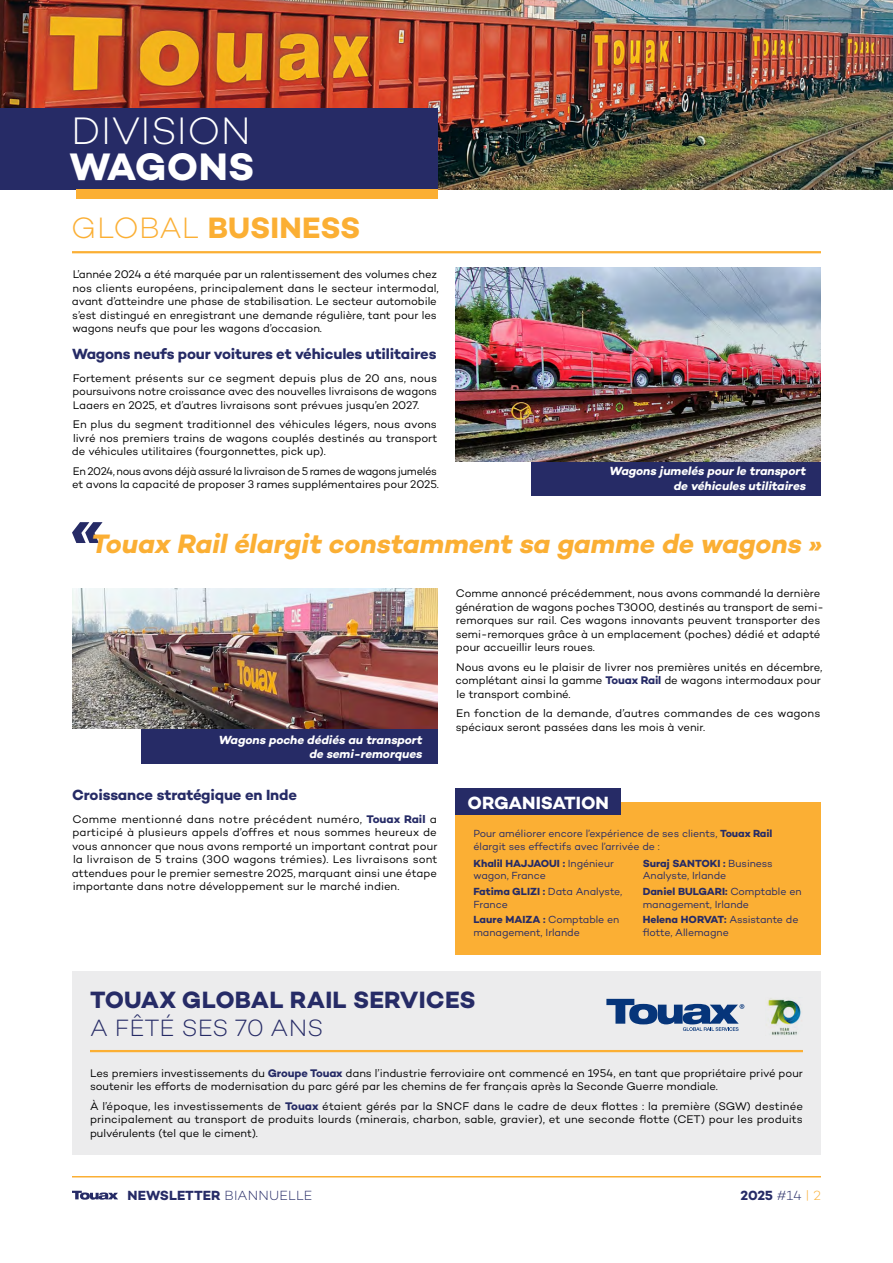
<style>
.page{position:relative;width:893px;height:1263px;background:#fff}
.page>*{position:absolute;margin:0;border:0;box-sizing:border-box;transform-origin:0 0}
.t1{font:300 39px "Campton";letter-spacing:.01em;color:#fff}
.t2{font:700 39px "Campton";letter-spacing:.01em;color:#fff}
.t3{font:700 30px "Campton";color:#fbaf34}
.t4{font:italic 700 27.15px "Campton";color:#fbaf34}
.t5{font:700 24px "Campton";letter-spacing:.01em;color:#262b66}
.t6{font:300 24px "Campton";letter-spacing:.005em;color:#262b66}
.t7{font:700 18px "Campton";color:#fff}
.t8{font:700 15px "Campton";letter-spacing:-.01em;color:#262b66}
.t9{font:700 13.5px "Campton";letter-spacing:.005em;color:#262b66}
.t10{font:italic 700 12px/14.4px "Campton";color:#fff;text-align:right}
.t11{font:11.25px/13.5px "Campton";letter-spacing:-.005em;color:#000}
.t12{font:10.5px/12.6px "Campton";letter-spacing:-.005em;color:#262b66}
.s1{font-weight:300}
.s2{font-weight:700;color:#262b66}
.s3{font-weight:700}
.s4{font-weight:300;color:#fbaf34}
</style>
<div class="page">
<svg style="left:72px;top:1191px;width:46px;height:9px"></svg>
<hr style="left:72px;top:251px;width:749px;height:2px;background:#fbaf34">
<div style="left:531px;top:460px;width:290px;height:36px;background:#262b66"></div>
<img style="left:455px;top:267px;width:366px;height:195px">
<div style="left:72px;top:971px;width:749px;height:184px;background:#ececed"></div>
<hr style="left:90px;top:1050px;width:713px;height:2px;background:#fbaf34">
<div style="left:455px;top:802px;width:366px;height:152px;background:#fbaf34"></div>
<div style="left:455px;top:789px;width:166px;height:26px;background:#262b66"></div>
<img style="left:0;top:0;width:893px;height:189px">
<div style="left:0;top:108px;width:437px;height:81px;background:#262b66"></div>
<div style="left:76px;top:189px;width:361px;height:9px;background:#fbaf34"></div>
<div style="left:141px;top:728px;width:296px;height:36px;background:#262b66"></div>
<img style="left:72px;top:588px;width:365px;height:141px">
<svg style="left:72px;top:522px;width:31px;height:21px"></svg>
<img style="left:767px;top:998px;width:34px;height:37px">
<svg style="left:606px;top:999px;width:138px;height:32px"></svg>
<hr style="left:72px;top:1176px;width:749px;height:1px;background:#fbaf34">
<h1 class="t1" style="left:71px;top:107px;width:181px">DIVISION</h1>
<h1 class="t2" style="left:70px;top:142px;width:187px">WAGONS</h1>
<h2 class="t3" style="left:71px;top:208px;width:291px"><span class="s1">GLOBAL</span> BUSINESS</h2>
<p class="t11" style="left:72px;top:267px;width:368px">L’année 2024 a été marquée par un ralentissement des volumes chez nos clients européens, principalement dans le secteur intermodal, avant d’atteindre une phase de stabilisation. Le secteur automobile s’est distingué en enregistrant une demande régulière, tant pour les wagons neufs que pour les wagons d’occasion.</p>
<h3 class="t8" style="left:72px;top:344px;width:366px">Wagons neufs pour voitures et véhicules utilitaires</h3>
<p class="t11" style="left:72px;top:371px;width:366px;text-align:justify">Fortement présents sur ce segment depuis plus de 20 ans, nous poursuivons notre croissance avec des nouvelles livraisons de wagons Laaers en 2025, et d’autres livraisons sont prévues jusqu’en 2027.</p>
<p class="t11" style="left:72px;top:417px;width:367px;text-align:justify">En plus du segment traditionnel des véhicules légers, nous avons livré nos premiers trains de wagons couplés destinés au transport de véhicules utilitaires (fourgonnettes, pick up).</p>
<p class="t11" style="left:72px;top:464px;width:368px">En 2024, nous avons déjà assuré la livraison de 5 rames de wagons jumelés et avons la capacité de proposer 3 rames supplémentaires pour 2025.</p>
<p class="t10" style="left:610px;top:464px;width:198px">Wagons jumelés pour le transport de véhicules utilitaires</p>
<h3 class="t4" style="left:91px;top:527px;width:732px">Touax Rail élargit constamment sa gamme de wagons »</h3>
<p class="t10" style="left:219px;top:732px;width:205px">Wagons poche dédiés au transport de semi-remorques</p>
<h3 class="t8" style="left:72px;top:786px;width:226px">Croissance stratégique en Inde</h3>
<p class="t11" style="left:72px;top:812px;width:367px;text-align:justify">Comme mentionné dans notre précédent numéro, <span class="s2">Touax Rail</span> a participé à plusieurs appels d’offres et nous sommes heureux de vous annoncer que nous avons remporté un important contrat pour la livraison de 5 trains (300 wagons trémies). Les livraisons sont attendues pour le premier semestre 2025, marquant ainsi une étape importante dans notre développement sur le marché indien.</p>
<p class="t11" style="left:455px;top:586px;width:370px">Comme annoncé précédemment, nous avons commandé la dernière génération de wagons poches T3000, destinés au transport de semi&shy;remorques sur rail. Ces wagons innovants peuvent transporter des semi-remorques grâce à un emplacement (poches) dédié et adapté pour accueillir leurs roues.</p>
<p class="t11" style="left:455px;top:660px;width:368px;text-align:justify">Nous avons eu le plaisir de livrer nos premières unités en décembre, complétant ainsi la gamme <span class="s2">Touax Rail</span> de wagons intermodaux pour le transport combiné.</p>
<p class="t11" style="left:456px;top:706px;width:366px">En fonction de la demande, d’autres commandes de ces wagons spéciaux seront passées dans les mois à venir.</p>
<h3 class="t7" style="left:468px;top:791px;width:143px">ORGANISATION</h3>
<p class="t12" style="left:473px;top:827px;width:300px">Pour améliorer encore l’expérience de ses clients, <span class="s3">Touax Rail </span>élargit ses effectifs avec l’arrivée de :</p>
<p class="t12" style="left:473px;top:857px;width:142px"><span class="s3">Khalil HAJJAOUI :</span> Ingénieur wagon, France</p>
<p class="t12" style="left:473px;top:885px;width:150px"><span class="s3">Fatima GLIZI :</span> Data Analyste,<br>France</p>
<p class="t12" style="left:473px;top:913px;width:147px"><span class="s3">Laure MAIZA :</span> Comptable en management, Irlande</p>
<p class="t12" style="left:643px;top:857px;width:132px"><span class="s3">Suraj SANTOKI :</span> Business<br>Analyste, Irlande</p>
<p class="t12" style="left:643px;top:885px;width:160px"><span class="s3">Daniel BULGARI:</span> Comptable en management, Irlande</p>
<p class="t12" style="left:643px;top:913px;width:157px"><span class="s3">Helena HORVAT:</span> Assistante de flotte, Allemagne</p>
<h3 class="t5" style="left:90px;top:984px;width:387px">TOUAX GLOBAL RAIL SERVICES</h3>
<h3 class="t6" style="left:90px;top:1013px;width:235px">A FÊTÉ SES 70 ANS</h3>
<p class="t11" style="left:90px;top:1066px;width:714px">Les premiers investissements du <span class="s2">Groupe Touax</span> dans l’industrie ferroviaire ont commencé en 1954, en tant que propriétaire privé pour soutenir les efforts de modernisation du parc géré par les chemins de fer français après la Seconde Guerre mondiale.</p>
<p class="t11" style="left:90px;top:1099px;width:715px;text-align:justify">À l’époque, les investissements de <span class="s2">Touax</span> étaient gérés par la SNCF dans le cadre de deux flottes : la première (SGW) destinée principalement au transport de produits lourds (minerais, charbon, sable, gravier), et une seconde flotte (CET) pour les produits pulvérulents (tel que le ciment).</p>
<p class="t9" style="left:128px;top:1186px;width:187px">NEWSLETTER <span class="s1">BIANNUELLE</span></p>
<p class="t9" style="left:740px;top:1186px;width:82px">2025 <span class="s1">#14</span> <span class="s4">| 2</span></p>
</div>
